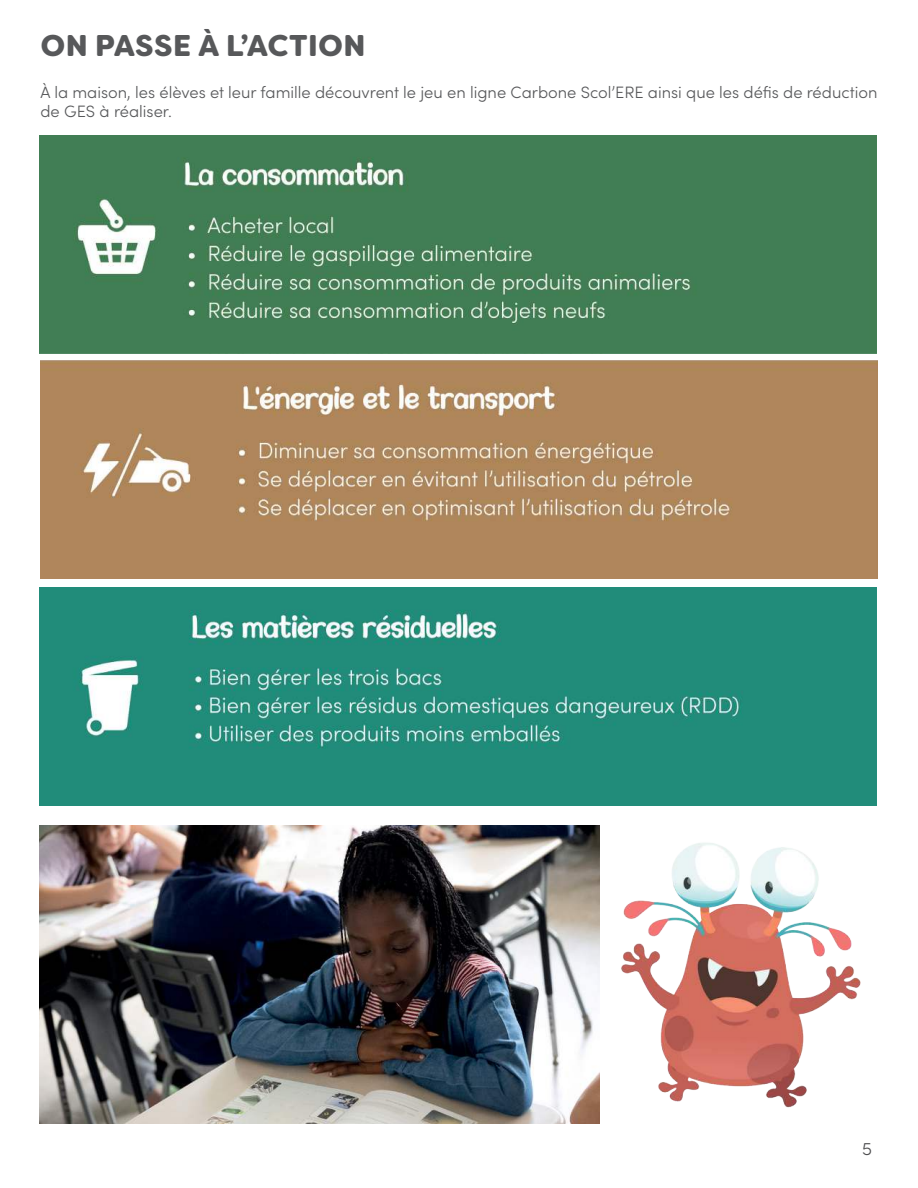
<style>
.page{position:relative;width:918px;height:1188px;background:#fff}
.page>*{position:absolute;margin:0;border:0;box-sizing:border-box;transform-origin:0 0}
.t1{font:900 30px "Filson Soft";letter-spacing:.02em;color:#57585a}
.t2{font:300 18px "Sofia Pro";color:#4c4c4e}
.t3{font:300 16.5px/19.5px "Sofia Pro";color:#57585a}
</style>
<div class="page">
<img style="left:40px;top:135px;width:837px;height:218px">
<img style="left:40px;top:361px;width:838px;height:217px">
<img style="left:40px;top:588px;width:837px;height:218px">
<img style="left:621px;top:843px;width:240px;height:265px">
<img style="left:40px;top:825px;width:559px;height:298px">
<h1 class="t1" style="left:41px;top:29px;width:326px">ON PASSE À L’ACTION</h1>
<p class="t3" style="left:40px;top:83px;width:838px">À la maison, les élèves et leur famille découvrent le jeu en ligne Carbone Scol’ERE ainsi que les défis de réduction de GES à réaliser.</p>
<p class="t2" style="left:862px;top:1138px;width:11px">5</p>
</div>
